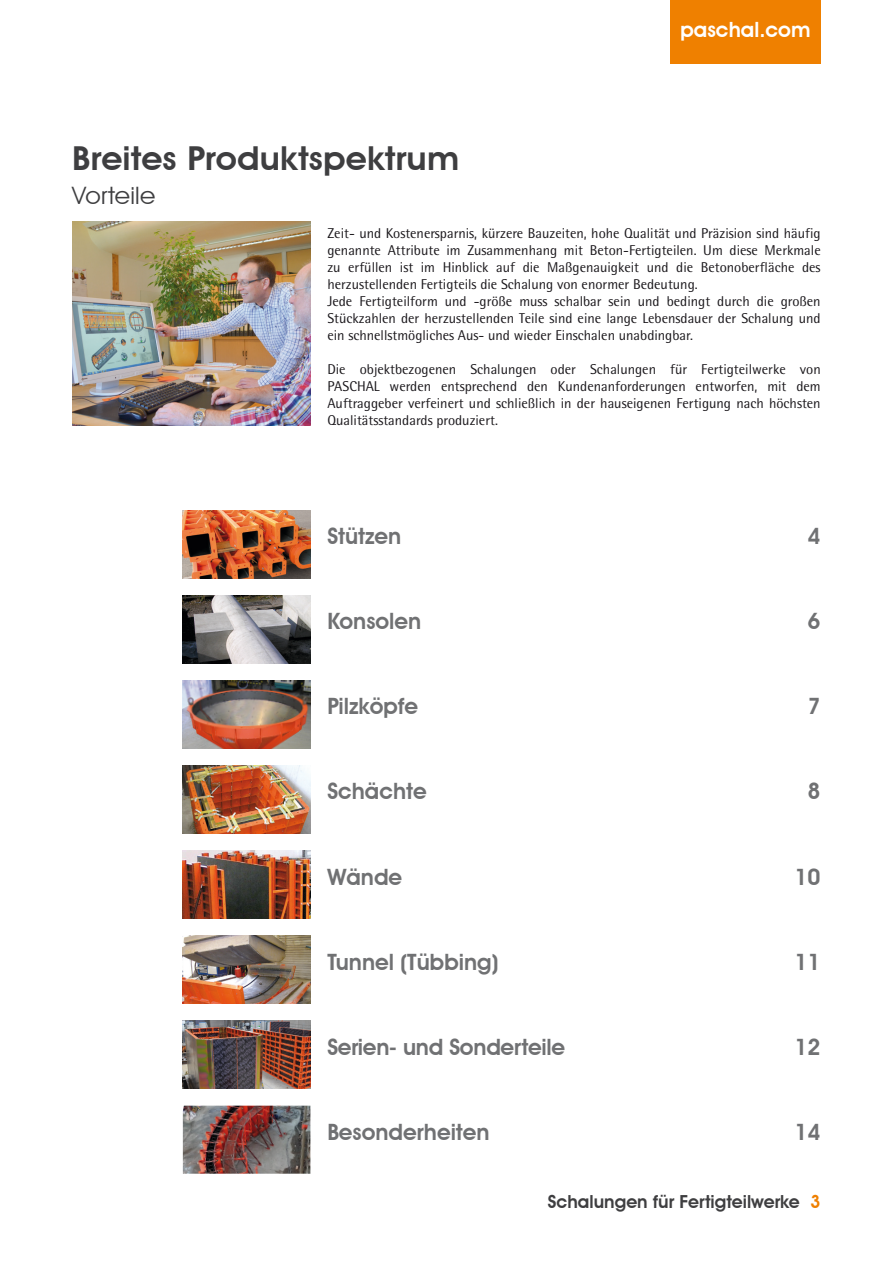
<style>
.page{position:relative;width:893px;height:1263px;background:#fff}
.page>*{position:absolute;margin:0;border:0;box-sizing:border-box;transform-origin:0 0}
.t1{font:600 33px "Avant Garde IT Cby BT";letter-spacing:.005em;color:#3e3e40;scale:1.05 1}
.t2{font:24px "Avant Garde IT Cby BT";letter-spacing:.01em;color:#3e3e40;scale:1.05 1}
.Bildunterschriften{font:600 22.5px "Avant Garde IT Cby BT";color:#707173}
.t3{font:600 21px "Avant Garde IT Cby BT";color:#fff}
.t4{font:600 18px "Avant Garde IT Cby BT";color:#3e3e40}
.Bildunterschriften-2{font:14.25px/17px "Rotis Semi Sans";color:#1a171b;text-align:justify}
.s1{color:#ef8000}
</style>
<div class="page">
<div style="left:670px;top:0;width:151px;height:64px;background:#ef8000"></div>
<img style="left:72px;top:221px;width:238px;height:204px">
<img style="left:183px;top:595px;width:127px;height:68px">
<img style="left:183px;top:510px;width:127px;height:68px">
<img style="left:183px;top:680px;width:127px;height:68px">
<img style="left:183px;top:765px;width:127px;height:68px">
<img style="left:183px;top:850px;width:127px;height:68px">
<img style="left:183px;top:935px;width:127px;height:68px">
<img style="left:183px;top:1106px;width:127px;height:68px">
<img style="left:183px;top:1020px;width:127px;height:69px">
<h3 class="t3" style="left:680px;top:17px;width:132px">paschal.com</h3>
<p class="t1" style="left:72px;top:139px;width:370px">Breites Produktspektrum</p>
<p class="t2" style="left:72px;top:181px;width:81px">Vorteile</p>
<p class="Bildunterschriften-2" style="left:327px;top:225px;width:495px">Zeit- und Kostenersparnis, kürzere Bauzeiten, hohe Qualität und Präzision sind häufig genannte Attribute im Zusammenhang mit Beton-Fertigteilen. Um diese Merkmale zu erfüllen ist im Hinblick auf die Maßgenauigkeit und die Betonoberfläche des herzustellenden Fertigteils die Schalung von enormer Bedeutung.</p>
<p class="Bildunterschriften-2" style="left:327px;top:293px;width:495px">Jede Fertigteilform und -größe muss schalbar sein und bedingt durch die großen Stückzahlen der herzustellenden Teile sind eine lange Lebensdauer der Schalung und ein schnellstmögliches Aus- und wieder Einschalen unabdingbar.</p>
<p class="Bildunterschriften-2" style="left:327px;top:361px;width:495px">Die objektbezogenen Schalungen oder Schalungen für Fertigteilwerke von PASCHAL werden entsprechend den Kundenanforderungen entworfen, mit dem Auftraggeber verfeinert und schließlich in der hauseigenen Fertigung nach höchsten Qualitätsstandards produziert.</p>
<p class="Bildunterschriften" style="left:327px;top:523px;width:75px">Stützen</p>
<p class="Bildunterschriften" style="left:808px;top:523px;width:15px">4</p>
<p class="Bildunterschriften" style="left:327px;top:608px;width:95px">Konsolen</p>
<p class="Bildunterschriften" style="left:808px;top:608px;width:15px">6</p>
<p class="Bildunterschriften" style="left:327px;top:693px;width:92px">Pilzköpfe</p>
<p class="Bildunterschriften" style="left:808px;top:693px;width:15px">7</p>
<p class="Bildunterschriften" style="left:327px;top:778px;width:101px">Schächte</p>
<p class="Bildunterschriften" style="left:808px;top:778px;width:15px">8</p>
<p class="Bildunterschriften" style="left:327px;top:863px;width:76px">Wände</p>
<p class="Bildunterschriften" style="left:794px;top:863px;width:28px">10</p>
<p class="Bildunterschriften" style="left:327px;top:948px;width:172px">Tunnel (Tübbing)</p>
<p class="Bildunterschriften" style="left:794px;top:948px;width:28px">11</p>
<p class="Bildunterschriften" style="left:327px;top:1033px;width:239px">Serien- und Sonderteile</p>
<p class="Bildunterschriften" style="left:794px;top:1033px;width:28px">12</p>
<p class="Bildunterschriften" style="left:327px;top:1118px;width:164px">Besonderheiten</p>
<p class="Bildunterschriften" style="left:794px;top:1118px;width:28px">14</p>
<p class="t4" style="left:548px;top:1190px;width:274px">Schalungen für Fertigteilwerke <span class="s1">3</span></p>
</div>
